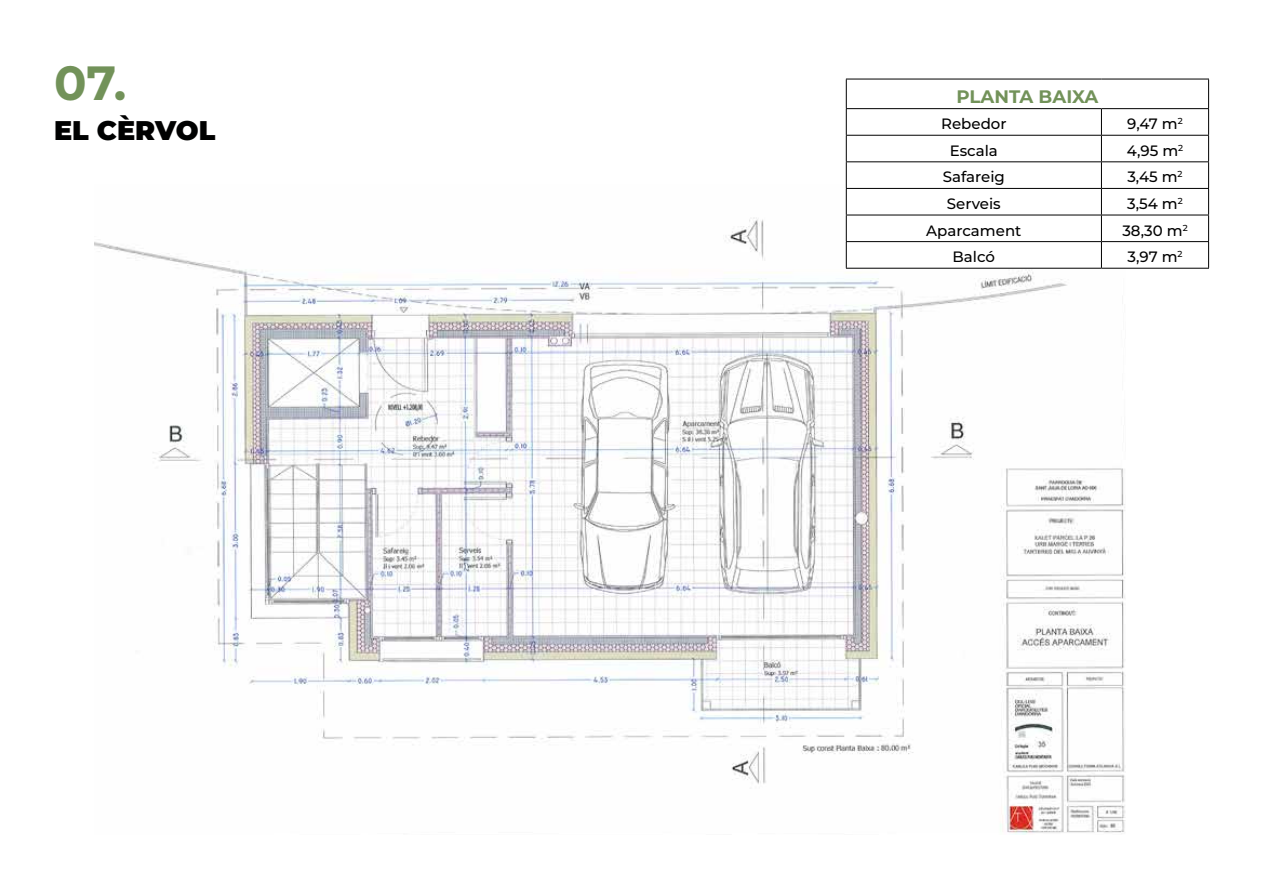
<style>
.page{position:relative;width:1263px;height:893px;background:#fff}
.page>*{position:absolute;margin:0;border:0;box-sizing:border-box;transform-origin:0 0}
.t1{font:700 48px "Montserrat";color:#729259}
.t2{font:900 27px "Montserrat";color:#000101}
.t3{font:700 18.15px "Montserrat";color:#729259}
.t4{font:500 15px "Montserrat";color:#000}
</style>
<div class="page">
<img style="left:94px;top:185px;width:1032px;height:649px">
<svg style="left:847px;top:109px;width:361px;height:159px"></svg>
<hr style="left:846px;top:79px;width:255px;height:1px;background:#000">
<hr style="left:1101px;top:79px;width:108px;height:1px;background:#000">
<hr style="left:846px;top:108px;width:255px;height:1px;background:#000">
<hr style="left:1101px;top:108px;width:108px;height:1px;background:#000">
<hr style="left:846px;top:135px;width:255px;height:1px;background:#000">
<hr style="left:1101px;top:135px;width:108px;height:1px;background:#000">
<hr style="left:846px;top:161px;width:255px;height:1px;background:#000">
<hr style="left:1101px;top:161px;width:108px;height:1px;background:#000">
<hr style="left:846px;top:188px;width:255px;height:1px;background:#000">
<hr style="left:1101px;top:188px;width:108px;height:1px;background:#000">
<hr style="left:846px;top:215px;width:255px;height:1px;background:#000">
<hr style="left:1101px;top:215px;width:108px;height:1px;background:#000">
<hr style="left:846px;top:241px;width:255px;height:1px;background:#000">
<svg style="left:846px;top:79px;width:1px;height:189px"></svg>
<hr style="left:1101px;top:241px;width:108px;height:1px;background:#000">
<svg style="left:1101px;top:109px;width:1px;height:159px"></svg>
<svg style="left:1208px;top:79px;width:1px;height:189px"></svg>
<hr style="left:846px;top:268px;width:255px;height:1px;background:#000">
<hr style="left:1101px;top:268px;width:108px;height:1px;background:#000">
<h1 class="t1" style="left:54px;top:49px;width:74px">07.</h1>
<h2 class="t2" style="left:54px;top:110px;width:163px">EL CÈRVOL</h2>
<p class="t3" style="left:956px;top:83px;width:143px">PLANTA BAIXA</p>
<p class="t4" style="left:941px;top:113px;width:67px">Rebedor</p>
<p class="t4" style="left:1127px;top:113px;width:57px">9,47 m<sup>2</sup></p>
<p class="t4" style="left:950px;top:140px;width:50px">Escala</p>
<p class="t4" style="left:1127px;top:140px;width:58px">4,95 m<sup>2</sup></p>
<p class="t4" style="left:943px;top:167px;width:64px">Safareig</p>
<p class="t4" style="left:1127px;top:167px;width:57px">3,45 m<sup>2</sup></p>
<p class="t4" style="left:947px;top:193px;width:55px">Serveis</p>
<p class="t4" style="left:1127px;top:193px;width:57px">3,54 m<sup>2</sup></p>
<p class="t4" style="left:926px;top:220px;width:97px">Aparcament</p>
<p class="t4" style="left:1122px;top:220px;width:67px">38,30 m<sup>2</sup></p>
<p class="t4" style="left:953px;top:246px;width:44px">Balcó</p>
<p class="t4" style="left:1127px;top:246px;width:56px">3,97 m<sup>2</sup></p>
</div>
